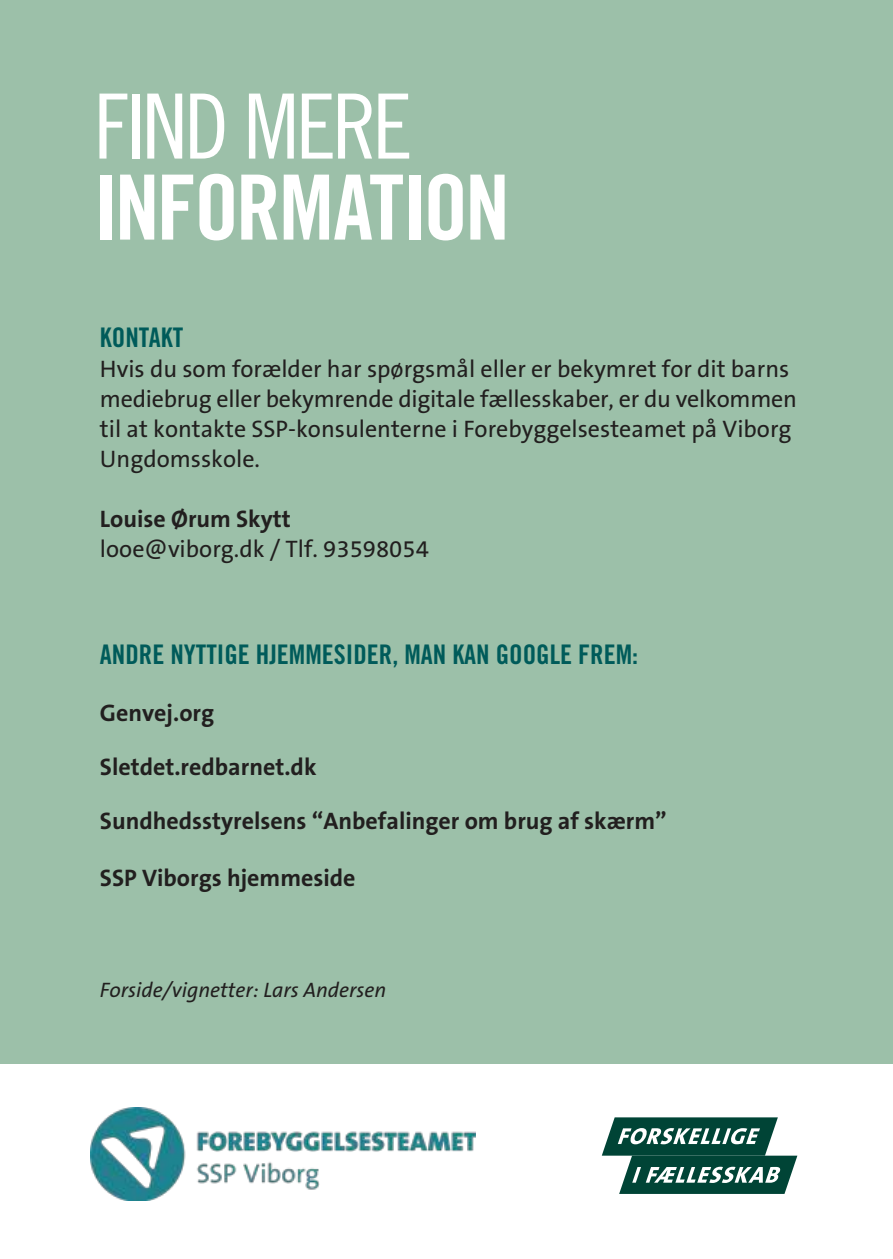
<style>
.page{position:relative;width:893px;height:1259px;background:#fff}
.page>*{position:absolute;margin:0;border:0;box-sizing:border-box;transform-origin:0 0}
.t1{font:90px "Trade Gothic LT Std Bd Cn 20";letter-spacing:-.035em;color:#fff}
.t2{font:90px "Trade Gothic LT Std Cn 18";letter-spacing:-.035em;color:#fff}
.t3{font:27px "Trade Gothic LT Std Bd Cn 20";color:#005b5a}
.t4{font:24px/30px "The Sans B5 Plain";color:#221f1f}
.t5{font:700 24px "The Sans B7";color:#221f1f}
.t6{font:italic 21px "The Sans B5 Plain";color:#221f1f}
</style>
<div class="page">
<div style="left:0;top:0;width:893px;height:1063px;background:#9cc0a9"></div>
<img style="left:90px;top:1107px;width:385px;height:93px">
<svg style="left:602px;top:1117px;width:195px;height:77px"></svg>
<h1 class="t2" style="left:94px;top:73px;width:320px">FIND MERE</h1>
<h1 class="t1" style="left:94px;top:153px;width:418px">INFORMATION</h1>
<p class="t3" style="left:100px;top:321px;width:85px">KONTAKT</p>
<p class="t4" style="left:100px;top:356px;width:699px">Hvis du som forælder har spørgsmål eller er bekymret for dit barns mediebrug eller bekymrende digitale fællesskaber, er du velkommen til at kontakte SSP-konsulenterne i Forebyggelsesteamet på Viborg Ungdomsskole.</p>
<p class="t5" style="left:100px;top:508px;width:192px">Louise Ørum Skytt</p>
<p class="t4" style="left:100px;top:536px;width:330px">looe@viborg.dk / Tlf. 93598054</p>
<p class="t3" style="left:100px;top:638px;width:540px">ANDRE NYTTIGE HJEMMESIDER, MAN KAN GOOGLE FREM:</p>
<p class="t5" style="left:100px;top:702px;width:116px">Genvej.org</p>
<p class="t5" style="left:100px;top:756px;width:218px">Sletdet.redbarnet.dk</p>
<p class="t5" style="left:100px;top:810px;width:568px">Sundhedsstyrelsens “Anbefalinger om brug af skærm”</p>
<p class="t5" style="left:100px;top:867px;width:257px">SSP Viborgs hjemmeside</p>
<p class="t6" style="left:100px;top:981px;width:288px">Forside/vignetter: Lars Andersen</p>
</div>
